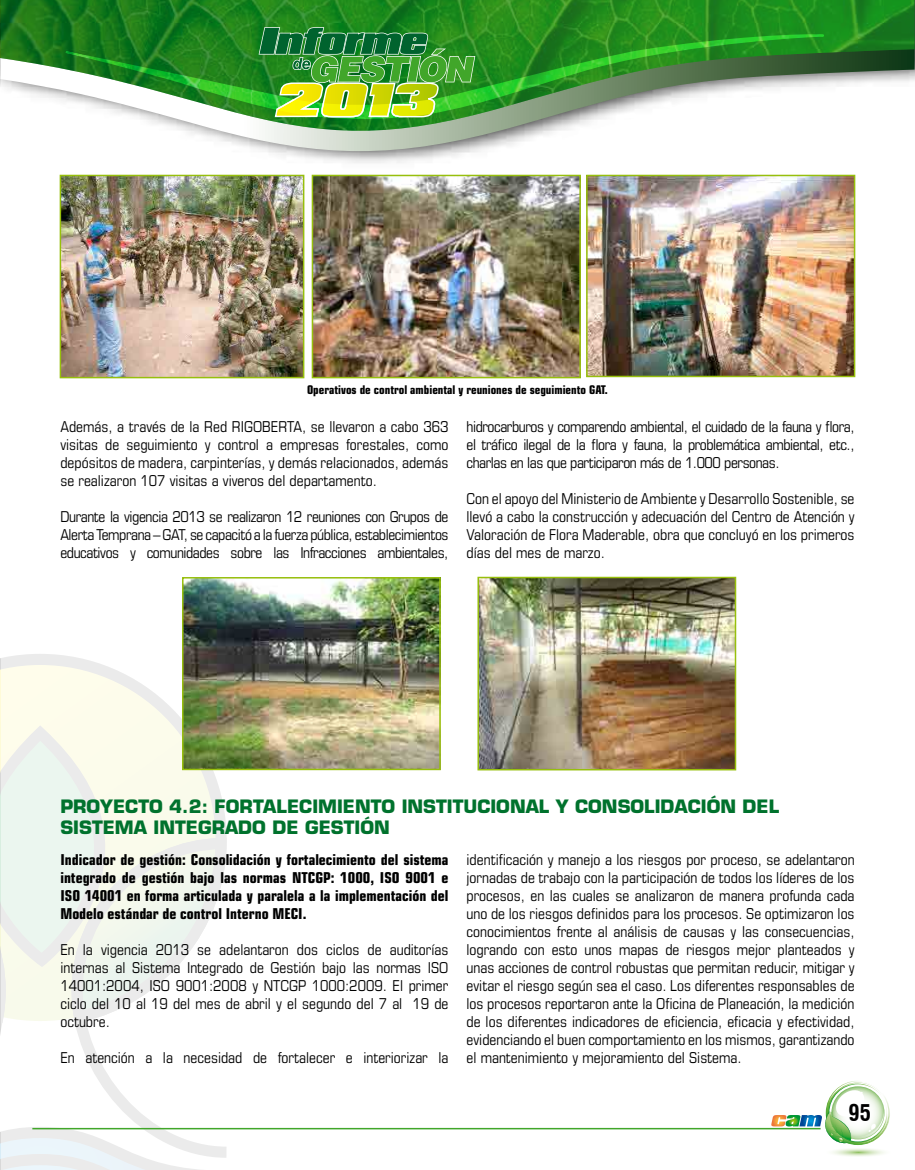
<style>
.page{position:relative;width:915px;height:1170px;background:#fff}
.page>*{position:absolute;margin:0;border:0;box-sizing:border-box;transform-origin:0 0}
.t1{font:700 condensed 22.5px "Swiss 721 BT";color:#000}
.t2{font:700 18px/21.6px "Eurostile LT Std";color:#00722d}
.t3{font:condensed 15px/18px "Eurostile LT Std";color:#000;text-align:justify}
.t4{font:700 condensed 15px/18px "Eurostile LT Std";color:#000;text-align:justify}
.t5{font:700 condensed 12px "Eurostile LT Std";color:#000}
</style>
<div class="page">
<svg style="left:201px;top:138px;width:334px;height:13px"></svg>
<img style="left:1px;top:0;width:913px;height:138px">
<svg style="left:258px;top:27px;width:217px;height:7px;background:#2d8d33"></svg>
<svg style="left:66px;top:34px;width:757px;height:85px"></svg>
<svg style="left:771px;top:1081px;width:119px;height:75px"></svg>
<hr style="left:32px;top:1127px;width:788px;height:2px;background:#41a62a">
<svg style="left:0;top:0;width:1px;height:88px"></svg>
<svg style="left:0;top:654px;width:227px;height:515px"></svg>
<img style="left:63px;top:178px;width:238px;height:197px">
<div style="left:60px;top:175px;width:244px;height:203px;border:2px solid #97bf0c"></div>
<img style="left:314px;top:178px;width:263px;height:197px">
<div style="left:311px;top:175px;width:269px;height:203px;border:2px solid #97bf0c"></div>
<img style="left:589px;top:178px;width:263px;height:196px">
<div style="left:586px;top:175px;width:269px;height:202px;border:2px solid #97bf0c"></div>
<img style="left:185px;top:580px;width:252px;height:187px">
<div style="left:182px;top:577px;width:258px;height:193px;border:2px solid #97bf0c"></div>
<img style="left:480px;top:579px;width:253px;height:188px">
<div style="left:477px;top:576px;width:259px;height:194px;border:2px solid #97bf0c"></div>
<p class="t5" style="left:307px;top:383px;width:302px">Operativos de control ambiental y reuniones de seguimiento GAT.</p>
<p class="t3" style="left:60px;top:417px;width:389px">Además, a través de la Red RIGOBERTA, se llevaron a cabo 363 visitas de seguimiento y control a empresas forestales, como depósitos de madera, carpinterías, y demás relacionados, además se realizaron 107 visitas a viveros del departamento.</p>
<p class="t3" style="left:60px;top:507px;width:389px">Durante la vigencia 2013 se realizaron 12 reuniones con Grupos de Alerta Temprana – GAT, se capacitó a la fuerza pública, establecimientos educativos y comunidades sobre las Infracciones ambientales,</p>
<p class="t3" style="left:466px;top:417px;width:389px">hidrocarburos y comparendo ambiental, el cuidado de la fauna y flora, el tráfico ilegal de la flora y fauna, la problemática ambiental, etc., charlas en las que participaron más de 1.000 personas.</p>
<p class="t3" style="left:466px;top:489px;width:389px">Con el apoyo del Ministerio de Ambiente y Desarrollo Sostenible, se llevó a cabo la construcción y adecuación del Centro de Atención y Valoración de Flora Maderable, obra que concluyó en los primeros días del mes de marzo.</p>
<p class="t2" style="left:60px;top:795px;width:720px">PROYECTO 4.2: FORTALECIMIENTO INSTITUCIONAL Y CONSOLIDACIÓN DEL<br>SISTEMA INTEGRADO DE GESTIÓN</p>
<p class="t4" style="left:60px;top:850px;width:389px">Indicador de gestión: Consolidación y fortalecimiento del sistema integrado de gestión bajo las normas NTCGP: 1000, ISO 9001 e ISO 14001 en forma articulada y paralela a la implementación del Modelo estándar de control Interno MECI.</p>
<p class="t3" style="left:60px;top:939px;width:389px">En la vigencia 2013 se adelantaron dos ciclos de auditorías internas al Sistema Integrado de Gestión bajo las normas ISO 14001:2004, ISO 9001:2008 y NTCGP 1000:2009. El primer ciclo del 10 al 19 del mes de abril y el segundo del 7 al 19 de octubre.</p>
<p class="t3" style="left:60px;top:1047px;width:389px">En atención a la necesidad de fortalecer e interiorizar la</p>
<p class="t3" style="left:466px;top:849px;width:389px">identificación y manejo a los riesgos por proceso, se adelantaron jornadas de trabajo con la participación de todos los líderes de los procesos, en las cuales se analizaron de manera profunda cada uno de los riesgos definidos para los procesos. Se optimizaron los conocimientos frente al análisis de causas y las consecuencias, logrando con esto unos mapas de riesgos mejor planteados y unas acciones de control robustas que permitan reducir, mitigar y evitar el riesgo según sea el caso. Los diferentes responsables de los procesos reportaron ante la Oficina de Planeación, la medición de los diferentes indicadores de eficiencia, eficacia y efectividad, evidenciando el buen comportamiento en los mismos, garantizando el mantenimiento y mejoramiento del Sistema.</p>
<h1 class="t1" style="left:848px;top:1099px;width:24px">95</h1>
</div>
